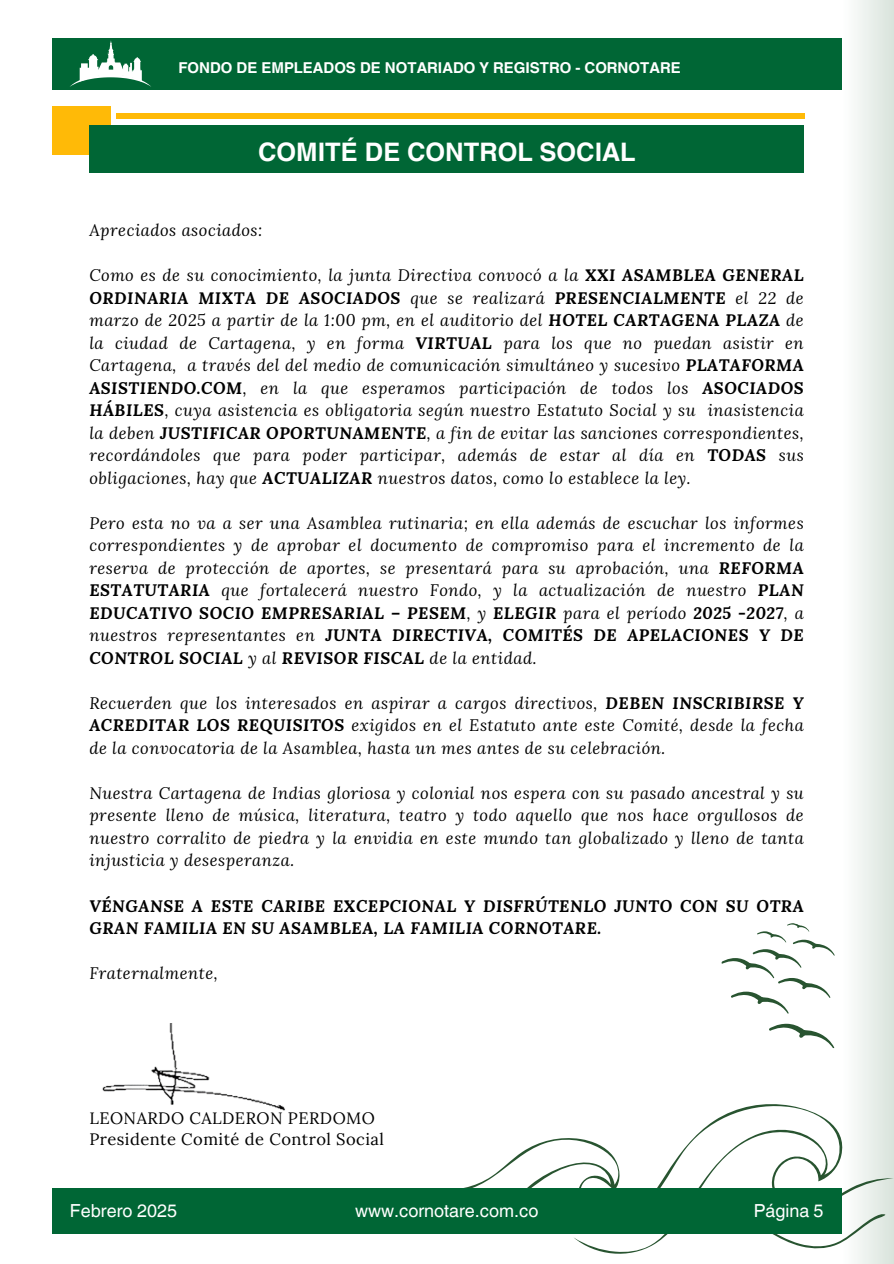
<style>
.page{position:relative;width:894px;height:1264px;background:#fff}
.page>*{position:absolute;margin:0;border:0;box-sizing:border-box;transform-origin:0 0}
.t1{font:700 25.5px "Helvetica World";color:#fff}
.t2{font:18px "Helvetica World";color:#fff}
.t3{font:italic 16.5px/22.5px "Lora";letter-spacing:.03em;color:#000;text-align:justify}
.t4{font:italic 700 16.5px/22.5px "Lora";letter-spacing:.03em;color:#000}
.t5{font:16.5px/20.2px "Lora";letter-spacing:.03em;color:#000}
.t6{font:700 15px "Helvetica World";color:#fff}
.s1{font-weight:700}
</style>
<div class="page">
<div style="left:52px;top:107px;width:58px;height:48px;background:#ffba07"></div>
<div style="left:116px;top:113px;width:688px;height:6px;background:#ffba07"></div>
<div style="left:841px;top:0;width:52px;height:1263px;background:linear-gradient(to right,#fff,#dae4dc)"></div>
<svg style="left:435px;top:1104px;width:457px;height:149px"></svg>
<svg style="left:765px;top:1211px;width:120px;height:38px"></svg>
<div style="left:52px;top:1188px;width:789px;height:45px;background:#006635"></div>
<div style="left:52px;top:38px;width:789px;height:51px;background:#006635"></div>
<div style="left:89px;top:125px;width:715px;height:48px;background:#006635"></div>
<img style="left:102px;top:1023px;width:183px;height:88px">
<svg style="left:70px;top:41px;width:81px;height:46px"></svg>
<svg style="left:721px;top:923px;width:114px;height:90px"></svg>
<svg style="left:769px;top:1023px;width:66px;height:25px"></svg>
<h3 class="t6" style="left:178px;top:56px;width:503px">FONDO DE EMPLEADOS DE NOTARIADO Y REGISTRO - CORNOTARE</h3>
<h3 class="t1" style="left:258px;top:131px;width:379px">COMITÉ DE CONTROL SOCIAL</h3>
<p class="t3" style="left:89px;top:219px;width:174px">Apreciados asociados:</p>
<p class="t3" style="left:89px;top:264px;width:715px">Como es de su conocimiento, la junta Directiva convocó a la <span class="s1">XXI ASAMBLEA GENERAL ORDINARIA MIXTA DE ASOCIADOS</span> que se realizará <span class="s1">PRESENCIALMENTE</span> el 22 de marzo de 2025 a partir de la 1:00 pm, en el auditorio del <span class="s1">HOTEL CARTAGENA PLAZA</span> de la ciudad de Cartagena, y en forma <span class="s1">VIRTUAL</span> para los que no puedan asistir en Cartagena, a través del del medio de comunicación simultáneo y sucesivo <span class="s1">PLATAFORMA ASISTIENDO.COM</span>, en la que esperamos participación de todos los <span class="s1">ASOCIADOS HÁBILES</span>, cuya asistencia es obligatoria según nuestro Estatuto Social y su inasistencia la deben <span class="s1">JUSTIFICAR OPORTUNAMENTE</span>, a fin de evitar las sanciones correspondientes, recordándoles que para poder participar, además de estar al día en <span class="s1">TODAS</span> sus obligaciones, hay que <span class="s1">ACTUALIZAR</span> nuestros datos, como lo establece la ley.</p>
<p class="t3" style="left:89px;top:511px;width:715px">Pero esta no va a ser una Asamblea rutinaria; en ella además de escuchar los informes correspondientes y de aprobar el documento de compromiso para el incremento de la reserva de protección de aportes, se presentará para su aprobación, una <span class="s1">REFORMA ESTATUTARIA</span> que fortalecerá nuestro Fondo, y la actualización de nuestro <span class="s1">PLAN EDUCATIVO SOCIO EMPRESARIAL – PESEM</span>, y <span class="s1">ELEGIR</span> para el período <span class="s1">2025 -2027</span>, a nuestros representantes en <span class="s1">JUNTA DIRECTIVA, COMITÉS DE APELACIONES Y DE CONTROL SOCIAL</span> y al <span class="s1">REVISOR FISCAL</span> de la entidad.</p>
<h1 class="t3" style="left:89px;top:691px;width:715px">Recuerden que los interesados en aspirar a cargos directivos, <span class="s1">DEBEN INSCRIBIRSE Y ACREDITAR LOS REQUISITOS</span> exigidos en el Estatuto ante este Comité, desde la fecha de la convocatoria de la Asamblea, hasta un mes antes de su celebración.</h1>
<h3 class="t3" style="left:89px;top:781px;width:715px">Nuestra Cartagena de Indias gloriosa y colonial nos espera con su pasado ancestral y su presente lleno de música, literatura, teatro y todo aquello que nos hace orgullosos de nuestro corralito de piedra y la envidia en este mundo tan globalizado y lleno de tanta injusticia y desesperanza.</h3>
<h3 class="t4" style="left:89px;top:894px;width:715px">VÉNGANSE A ESTE CARIBE EXCEPCIONAL Y DISFRÚTENLO JUNTO CON SU OTRA<br>GRAN FAMILIA EN SU ASAMBLEA, LA FAMILIA CORNOTARE.</h3>
<h3 class="t3" style="left:89px;top:961px;width:130px">Fraternalmente,</h3>
<p class="t5" style="left:89px;top:1108px;width:296px">LEONARDO CALDERON PERDOMO<br>Presidente Comité de Control Social</p>
<h3 class="t2" style="left:70px;top:1199px;width:109px">Febrero 2025</h3>
<h2 class="t2" style="left:355px;top:1199px;width:185px">www.cornotare.com.co</h2>
<p class="t2" style="left:753px;top:1199px;width:71px">Página 5</p>
</div>
